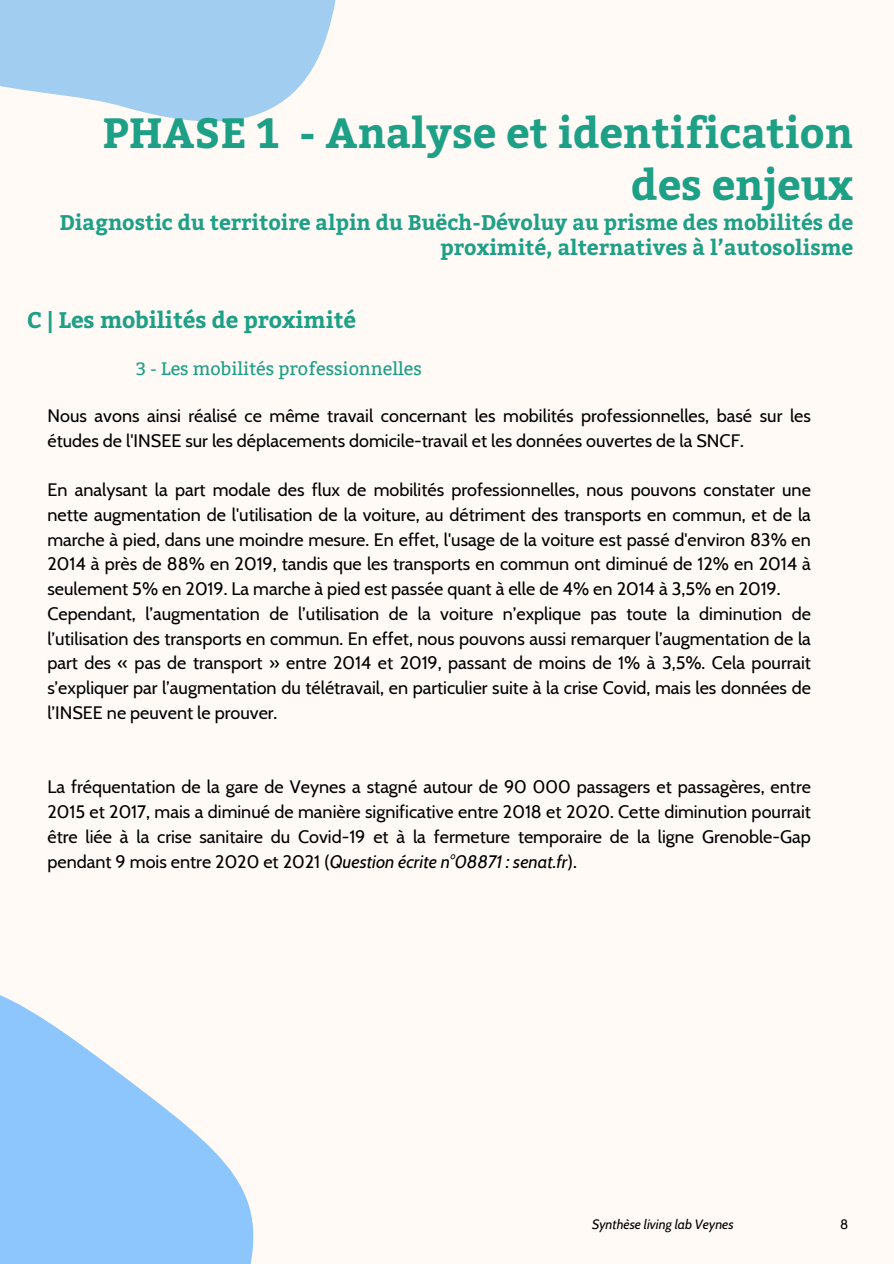
<style>
.page{position:relative;width:894px;height:1264px;background:#fff}
.page>*{position:absolute;margin:0;border:0;box-sizing:border-box;transform-origin:0 0}
.t1{font:700 42.15px/51.8px "Bitter";color:#1da086;text-align:right}
.t2{font:700 22.5px "Bitter";color:#1da086}
.t3{font:700 21.15px/24.8px "Bitter";color:#1da086;text-align:right}
.t4{font:18px/24.8px "Cabin";color:#000}
.t5{font:18px "Bitter";color:#1da086}
.t6{font:italic 13.5px "Cabin";color:#000}
.t7{font:13.5px "Cabin";color:#000}
.s1{font-style:italic}
</style>
<div class="page">
<div style="left:0;top:0;width:893px;height:1263px;background:#fffaf6"></div>
<svg style="left:0;top:995px;width:254px;height:268px;fill:#8cc6fc"></svg>
<svg style="left:0;top:0;width:336px;height:122px;fill:#a1cdf1"></svg>
<h1 class="t1" style="left:103px;top:105px;width:752px">PHASE 1 - Analyse et identification des enjeux</h1>
<p class="t3" style="left:59px;top:209px;width:795px">Diagnostic du territoire alpin du Buëch-Dévoluy au prisme des mobilités de proximité, alternatives à l’autosolisme</p>
<p class="t2" style="left:27px;top:303px;width:330px">C | Les mobilités de proximité</p>
<p class="t5" style="left:136px;top:358px;width:287px">3 - Les mobilités professionnelles</p>
<p class="t4" style="left:47px;top:403px;width:764px">Nous avons ainsi réalisé ce même travail concernant les mobilités professionnelles, basé sur les études de l'INSEE sur les déplacements domicile-travail et les données ouvertes de la SNCF.</p>
<p class="t4" style="left:47px;top:477px;width:764px">En analysant la part modale des flux de mobilités professionnelles, nous pouvons constater une nette augmentation de l'utilisation de la voiture, au détriment des transports en commun, et de la marche à pied, dans une moindre mesure. En effet, l'usage de la voiture est passé d'environ 83% en 2014 à près de 88% en 2019, tandis que les transports en commun ont diminué de 12% en 2014 à seulement 5% en 2019. La marche à pied est passée quant à elle de 4% en 2014 à 3,5% en 2019.<br>Cependant, l’augmentation de l’utilisation de la voiture n’explique pas toute la diminution de l’utilisation des transports en commun. En effet, nous pouvons aussi remarquer l’augmentation de la part des « pas de transport » entre 2014 et 2019, passant de moins de 1% à 3,5%. Cela pourrait s’expliquer par l’augmentation du télétravail, en particulier suite à la crise Covid, mais les données de l’INSEE ne peuvent le prouver.</p>
<p class="t4" style="left:47px;top:774px;width:764px;text-align:justify">La fréquentation de la gare de Veynes a stagné autour de 90 000 passagers et passagères, entre 2015 et 2017, mais a diminué de manière significative entre 2018 et 2020. Cette diminution pourrait être liée à la crise sanitaire du Covid-19 et à la fermeture temporaire de la ligne Grenoble-Gap pendant 9 mois entre 2020 et 2021 (<span class="s1">Question écrite n°08871 : senat.fr</span>).</p>
<p class="t6" style="left:592px;top:1216px;width:143px">Synthèse living lab Veynes</p>
<p class="t7" style="left:839px;top:1216px;width:10px">8</p>
</div>
